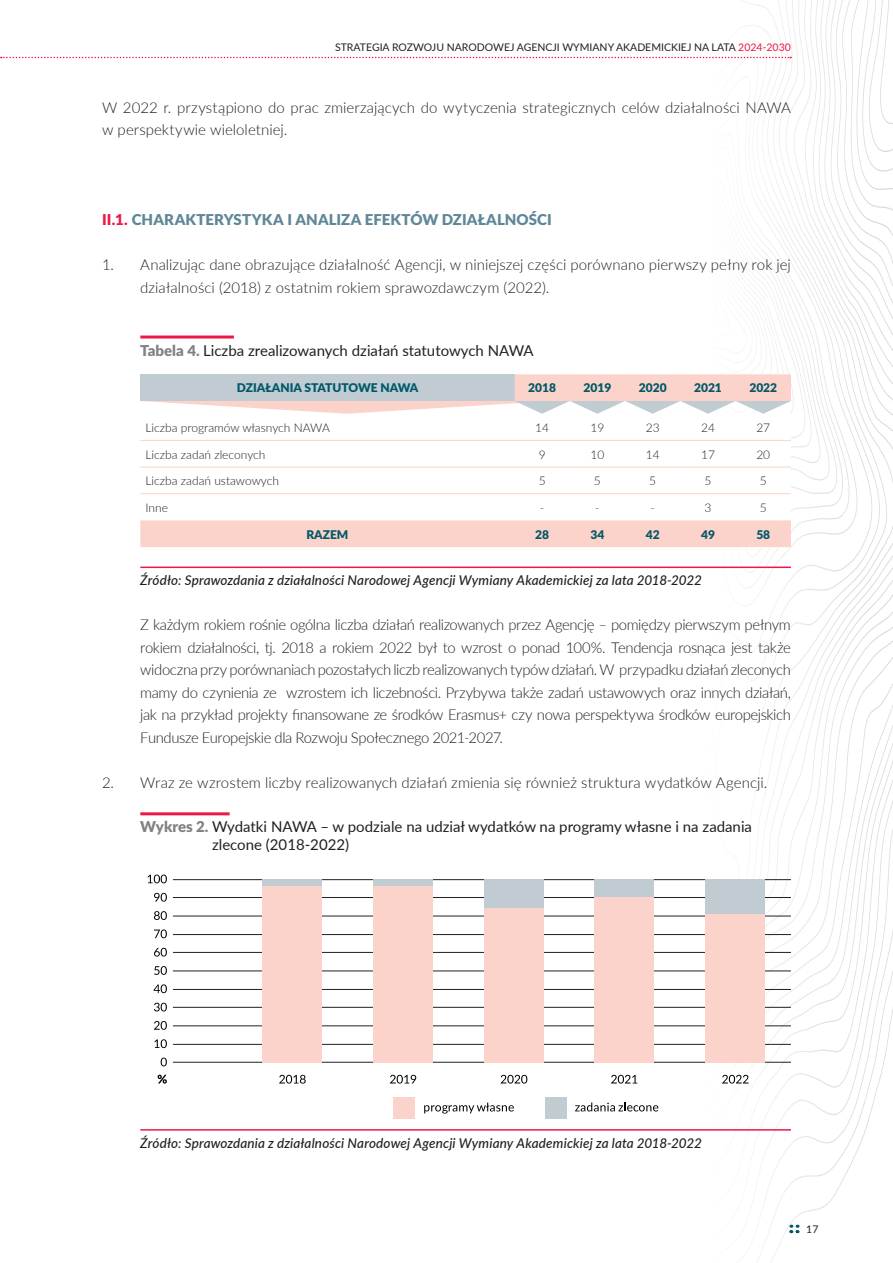
<style>
.page{position:relative;width:893px;height:1263px;background:#fff}
.page>*{position:absolute;margin:0;border:0;box-sizing:border-box;transform-origin:0 0}
.BODY{font:300 15px/22.5px "Lato";color:#231f20}
.t1{font:15px/18px "Lato";color:#231f20}
.BODY-2{font:900 15px "Lato";letter-spacing:.005em;color:#608798}
.BODY-3{font:italic 500 13.5px "Lato";letter-spacing:.01em;color:#231f20}
.t2{font:300 12px "Lato";color:#231f20}
.t3{font:900 12px "Lato";color:#005869}
.t4{font:10.5px "Lato";color:#231f20}
.s1{color:#ed1845}
.s2{font-weight:900;color:#808285}
</style>
<div class="page">
<svg style="left:594px;top:0;width:284px;height:1003px"></svg>
<svg style="left:544px;top:0;width:318px;height:978px"></svg>
<svg style="left:559px;top:0;width:292px;height:953px"></svg>
<svg style="left:559px;top:0;width:280px;height:933px"></svg>
<svg style="left:559px;top:0;width:271px;height:921px"></svg>
<svg style="left:559px;top:0;width:264px;height:910px"></svg>
<svg style="left:544px;top:899px;width:15px;height:61px"></svg>
<svg style="left:544px;top:0;width:271px;height:899px"></svg>
<svg style="left:544px;top:0;width:265px;height:895px"></svg>
<svg style="left:544px;top:305px;width:255px;height:563px"></svg>
<svg style="left:544px;top:147px;width:245px;height:711px"></svg>
<svg style="left:544px;top:147px;width:237px;height:703px"></svg>
<svg style="left:544px;top:152px;width:229px;height:692px"></svg>
<svg style="left:544px;top:172px;width:226px;height:675px"></svg>
<svg style="left:544px;top:208px;width:219px;height:624px"></svg>
<svg style="left:544px;top:251px;width:213px;height:585px"></svg>
<svg style="left:544px;top:256px;width:210px;height:441px"></svg>
<svg style="left:544px;top:261px;width:204px;height:430px"></svg>
<svg style="left:544px;top:269px;width:186px;height:407px"></svg>
<svg style="left:544px;top:275px;width:177px;height:390px"></svg>
<svg style="left:544px;top:283px;width:170px;height:376px"></svg>
<svg style="left:544px;top:292px;width:154px;height:349px"></svg>
<svg style="left:621px;top:300px;width:68px;height:52px"></svg>
<svg style="left:573px;top:698px;width:44px;height:112px"></svg>
<svg style="left:1px;top:0;width:790px;height:147px"></svg>
<svg style="left:789px;top:1225px;width:10px;height:8px"></svg>
<hr style="left:140px;top:335px;width:94px;height:3px;background:#ed1845">
<hr style="left:140px;top:812px;width:90px;height:3px;background:#ed1845">
<hr style="left:140px;top:1129px;width:651px;height:1px;background:#ed1845">
<svg style="left:140px;top:368px;width:651px;height:255px"></svg>
<hr style="left:173px;top:1044px;width:618px;height:1px;background:#231f20">
<hr style="left:173px;top:1025px;width:618px;height:1px;background:#231f20">
<hr style="left:173px;top:1007px;width:618px;height:1px;background:#231f20">
<hr style="left:173px;top:989px;width:618px;height:1px;background:#231f20">
<hr style="left:173px;top:971px;width:618px;height:1px;background:#231f20">
<hr style="left:173px;top:952px;width:618px;height:1px;background:#231f20">
<hr style="left:173px;top:934px;width:618px;height:1px;background:#231f20">
<hr style="left:173px;top:916px;width:618px;height:1px;background:#231f20">
<hr style="left:173px;top:897px;width:618px;height:1px;background:#231f20">
<hr style="left:173px;top:879px;width:618px;height:1px;background:#231f20">
<hr style="left:173px;top:1062px;width:618px;height:1px;background:#231f20">
<svg style="left:161px;top:1057px;width:6px;height:9px"></svg>
<svg style="left:158px;top:1075px;width:9px;height:8px"></svg>
<svg style="left:154px;top:1039px;width:13px;height:9px"></svg>
<svg style="left:154px;top:1021px;width:13px;height:9px"></svg>
<svg style="left:154px;top:1003px;width:13px;height:8px"></svg>
<svg style="left:154px;top:984px;width:13px;height:9px"></svg>
<svg style="left:154px;top:966px;width:13px;height:9px"></svg>
<svg style="left:154px;top:948px;width:13px;height:8px"></svg>
<svg style="left:154px;top:929px;width:13px;height:9px"></svg>
<svg style="left:154px;top:911px;width:13px;height:9px"></svg>
<svg style="left:154px;top:893px;width:13px;height:9px"></svg>
<svg style="left:147px;top:874px;width:20px;height:9px"></svg>
<div style="left:394px;top:1097px;width:21px;height:22px;background:#fbd3ca"></div>
<svg style="left:424px;top:1102px;width:90px;height:11px"></svg>
<div style="left:545px;top:1097px;width:21px;height:22px;background:#c1cbd2"></div>
<svg style="left:575px;top:1102px;width:83px;height:9px"></svg>
<div style="left:263px;top:879px;width:59px;height:7px;background:#c1cbd2"></div>
<svg style="left:279px;top:1075px;width:27px;height:8px"></svg>
<div style="left:263px;top:886px;width:59px;height:176px;background:#fbd3ca"></div>
<div style="left:373px;top:879px;width:60px;height:7px;background:#c1cbd2"></div>
<svg style="left:390px;top:1075px;width:26px;height:8px"></svg>
<div style="left:373px;top:886px;width:60px;height:176px;background:#fbd3ca"></div>
<div style="left:484px;top:879px;width:60px;height:29px;background:#c1cbd2"></div>
<svg style="left:501px;top:1075px;width:26px;height:8px"></svg>
<div style="left:484px;top:908px;width:60px;height:154px;background:#fbd3ca"></div>
<div style="left:595px;top:879px;width:59px;height:18px;background:#c1cbd2"></div>
<svg style="left:611px;top:1075px;width:26px;height:8px"></svg>
<div style="left:595px;top:897px;width:59px;height:165px;background:#fbd3ca"></div>
<div style="left:706px;top:879px;width:59px;height:35px;background:#c1cbd2"></div>
<svg style="left:722px;top:1075px;width:26px;height:8px"></svg>
<div style="left:706px;top:914px;width:59px;height:148px;background:#fbd3ca"></div>
<p class="t4" style="left:335px;top:40px;width:457px">STRATEGIA ROZWOJU NARODOWEJ AGENCJI WYMIANY AKADEMICKIEJ NA LATA <span class="s1">2024-2030</span></p>
<p class="BODY" style="left:102px;top:95px;width:690px">W 2022 r. przystąpiono do prac zmierzających do wytyczenia strategicznych celów działalności NAWA w perspektywie wieloletniej.</p>
<p class="BODY-2" style="left:102px;top:208px;width:451px"><span class="s1">II.1.</span> CHARAKTERYSTYKA I ANALIZA EFEKTÓW DZIAŁALNOŚCI</p>
<p class="BODY" style="left:140px;top:253px;width:652px;text-indent:-38px">1. Analizując dane obrazujące działalność Agencji, w niniejszej części porównano pierwszy pełny rok jej działalności (2018) z ostatnim rokiem sprawozdawczym (2022).</p>
<p class="t1" style="left:140px;top:340px;width:395px"><span class="s2">Tabela 4.</span> Liczba zrealizowanych działań statutowych NAWA</p>
<p class="t3" style="left:237px;top:379px;width:183px">DZIAŁANIA STATUTOWE NAWA</p>
<p class="t3" style="left:528px;top:379px;width:29px">2018</p>
<p class="t3" style="left:583px;top:379px;width:29px">2019</p>
<p class="t3" style="left:639px;top:379px;width:29px">2020</p>
<p class="t3" style="left:694px;top:379px;width:29px">2021</p>
<p class="t3" style="left:749px;top:379px;width:29px">2022</p>
<p class="t2" style="left:146px;top:419px;width:186px">Liczba programów własnych NAWA</p>
<p class="t2" style="left:535px;top:419px;width:15px">14</p>
<p class="t2" style="left:590px;top:419px;width:15px">19</p>
<p class="t2" style="left:646px;top:419px;width:15px">23</p>
<p class="t2" style="left:701px;top:419px;width:15px">24</p>
<p class="t2" style="left:756px;top:419px;width:15px">27</p>
<p class="t2" style="left:146px;top:446px;width:121px">Liczba zadań zleconych</p>
<p class="t2" style="left:539px;top:446px;width:8px">9</p>
<p class="t2" style="left:590px;top:446px;width:15px">10</p>
<p class="t2" style="left:646px;top:446px;width:15px">14</p>
<p class="t2" style="left:701px;top:446px;width:15px">17</p>
<p class="t2" style="left:756px;top:446px;width:15px">20</p>
<p class="t2" style="left:146px;top:473px;width:135px">Liczba zadań ustawowych</p>
<p class="t2" style="left:539px;top:473px;width:8px">5</p>
<p class="t2" style="left:594px;top:473px;width:8px">5</p>
<p class="t2" style="left:649px;top:473px;width:8px">5</p>
<p class="t2" style="left:704px;top:473px;width:8px">5</p>
<p class="t2" style="left:760px;top:473px;width:8px">5</p>
<p class="t2" style="left:146px;top:499px;width:24px">Inne</p>
<p class="t2" style="left:540px;top:499px;width:6px">-</p>
<p class="t2" style="left:595px;top:499px;width:6px">-</p>
<p class="t2" style="left:650px;top:499px;width:6px">-</p>
<p class="t2" style="left:704px;top:499px;width:8px">3</p>
<p class="t2" style="left:760px;top:499px;width:8px">5</p>
<p class="t3" style="left:306px;top:525px;width:44px">RAZEM</p>
<p class="t3" style="left:535px;top:525px;width:15px">28</p>
<p class="t3" style="left:590px;top:525px;width:15px">34</p>
<p class="t3" style="left:646px;top:525px;width:15px">42</p>
<p class="t3" style="left:701px;top:525px;width:15px">49</p>
<p class="t3" style="left:756px;top:525px;width:15px">58</p>
<p class="BODY-3" style="left:140px;top:570px;width:563px">Źródło: Sprawozdania z działalności Narodowej Agencji Wymiany Akademickiej za lata 2018-2022</p>
<p class="BODY" style="left:140px;top:613px;width:652px;text-align:justify">Z każdym rokiem rośnie ogólna liczba działań realizowanych przez Agencję – pomiędzy pierwszym pełnym rokiem działalności, tj. 2018 a rokiem 2022 był to wzrost o ponad 100%. Tendencja rosnąca jest także widoczna przy porównaniach pozostałych liczb realizowanych typów działań. W przypadku działań zleconych mamy do czynienia ze wzrostem ich liczebności. Przybywa także zadań ustawowych oraz innych działań, jak na przykład projekty finansowane ze środków Erasmus+ czy nowa perspektywa środków europejskich Fundusze Europejskie dla Rozwoju Społecznego 2021-2027.</p>
<p class="BODY" style="left:102px;top:770px;width:667px">2. Wraz ze wzrostem liczby realizowanych działań zmienia się również struktura wydatków Agencji.</p>
<p class="t1" style="left:212px;top:817px;width:542px;text-indent:-72px"><span class="s2">Wykres 2.</span> Wydatki NAWA – w podziale na udział wydatków na programy własne i na zadania zlecone (2018-2022)</p>
<p class="BODY-3" style="left:140px;top:1133px;width:563px">Źródło: Sprawozdania z działalności Narodowej Agencji Wymiany Akademickiej za lata 2018-2022</p>
<p class="t4" style="left:806px;top:1222px;width:14px">17</p>
</div>
